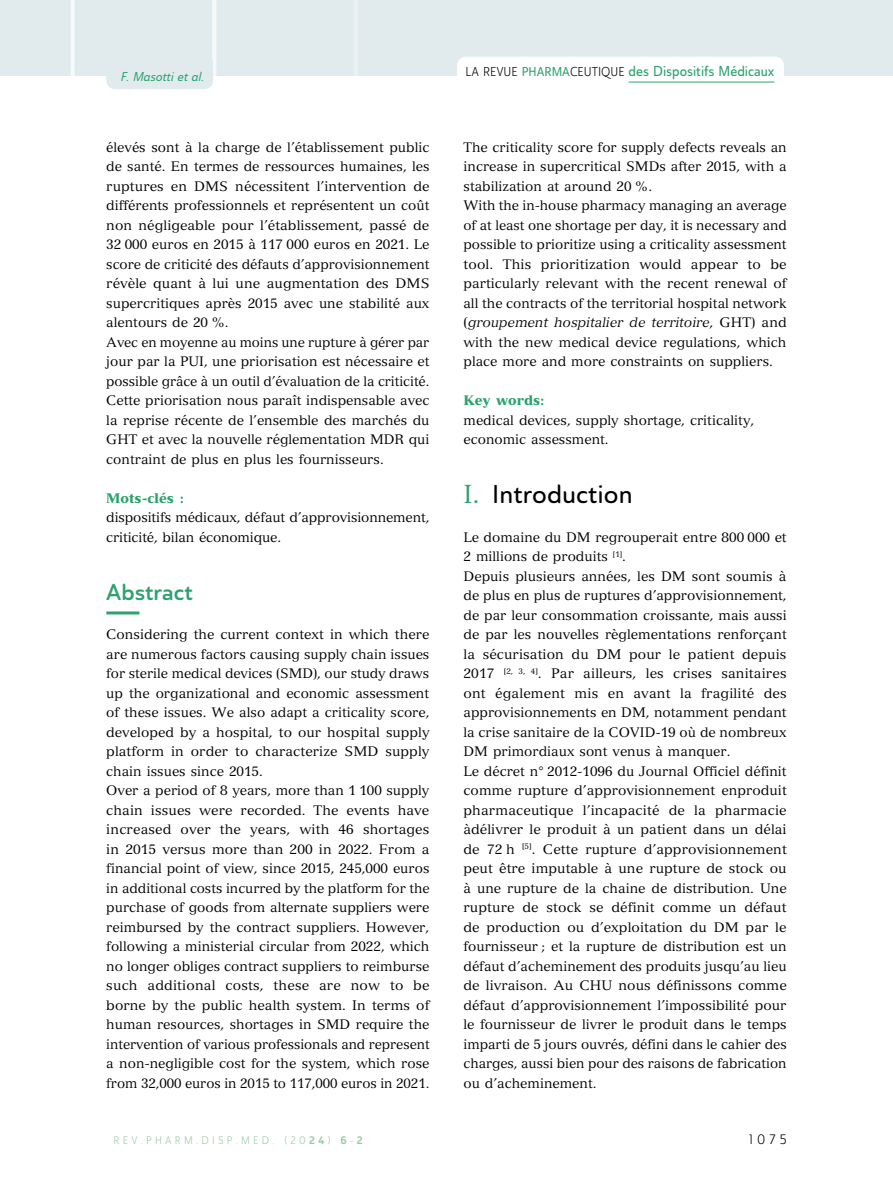
<style>
.page{position:relative;width:893px;height:1191px;background:#fff}
.page>*{position:absolute;margin:0;border:0;box-sizing:border-box;transform-origin:0 0}
.T4__I{font:25.5px "Ainslie Sans Nor Med";color:#000}
.T3_Résumé{font:22.5px "Ainslie Sans Nor Dem";color:#2ea26e}
.t1{font:14.25px "Ainslie Sans Con Med";color:#2ea26e}
.TEXTE_Courant{font:13.5px/19.5px "Versailles LT Std";color:#000;text-align:justify}
.mots_clés{font:13.5px/19.5px "Versailles LT Std";letter-spacing:-.01em;color:#000}
.mots_clés_tit{font:900 13.5px "Versailles LT Std";color:#2ea26e;scale:.95 1}
.t2{font:13.5px "Ainslie Sans Con Boo";color:#000}
.TC_Auteurs{font:12.75px "Ainslie Sans Con Med It";color:#2ea26e}
.t3{font:10.8px "Ainslie Sans Con Boo";letter-spacing:.3em;color:#97caa5}
.s1{font-family:"Ainslie Sans Con Boo";font-size:12.75px;color:#000}
.s2{font-size:12.75px}
.s3{font-style:italic}
.s4{font-family:"Versailles LT Std";color:#2ea26e}
.s5{font-family:"Ainslie Sans Con Bol"}
</style>
<div class="page">
<div style="left:0;top:0;width:893px;height:76px;background:#e1ebee"></div>
<div style="left:457px;top:57px;width:327px;height:35px;background:#fff;border-radius:9px"></div>
<hr style="left:629px;top:82px;width:145px;height:1px;background:#2ea26e">
<svg style="left:71px;top:0;width:392px;height:89px"></svg>
<div style="left:106px;top:54px;width:107px;height:35px;background:#e1ebee;border-radius:9px"></div>
<hr style="left:106px;top:611px;width:33px;height:3px;background:#2ea26e">
<p class="TC_Auteurs" style="left:121px;top:68px;width:85px">F. Masotti et al.</p>
<p class="t1" style="left:466px;top:62px;width:310px"><span class="s1">LA REVUE</span> <span class="s2">PHARMA</span><span class="s1">CEUTIQUE</span> des Dispositifs Médicaux</p>
<p class="TEXTE_Courant" style="left:106px;top:137px;width:325px">élevés sont à la charge de l’établissement public de santé. En termes de ressources humaines, les ruptures en DMS nécessitent l’intervention de différents professionnels et représentent un coût non négligeable pour l’établissement, passé de 32 000 euros en 2015 à 117 000 euros en 2021. Le score de criticité des défauts d’approvisionnement révèle quant à lui une augmentation des DMS supercritiques après 2015 avec une stabilité aux alentours de 20 %.</p>
<p class="TEXTE_Courant" style="left:106px;top:332px;width:325px">Avec en moyenne au moins une rupture à gérer par jour par la PUI, une priorisation est nécessaire et possible grâce à un outil d’évaluation de la criticité.<br>Cette priorisation nous paraît indispensable avec la reprise récente de l’ensemble des marchés du GHT et avec la nouvelle réglementation MDR qui contraint de plus en plus les fournisseurs.</p>
<p class="mots_clés_tit" style="left:106px;top:489px;width:83px">Mots-clés :</p>
<p class="mots_clés" style="left:106px;top:508px;width:325px">dispositifs médicaux, défaut d’approvisionnement, criticité, bilan économique.</p>
<p class="T3_Résumé" style="left:106px;top:578px;width:88px">Abstract</p>
<p class="TEXTE_Courant" style="left:106px;top:625px;width:325px">Considering the current context in which there are numerous factors causing supply chain issues for sterile medical devices (SMD), our study draws up the organizational and economic assessment of these issues. We also adapt a criticality score, developed by a hospital, to our hospital supply platform in order to characterize SMD supply chain issues since 2015.</p>
<p class="TEXTE_Courant" style="left:106px;top:781px;width:325px">Over a period of 8 years, more than 1 100 supply chain issues were recorded. The events have increased over the years, with 46 shortages in 2015 versus more than 200 in 2022. From a financial point of view, since 2015, 245,000 euros in additional costs incurred by the platform for the purchase of goods from alternate suppliers were reimbursed by the contract suppliers. However, following a ministerial circular from 2022, which no longer obliges contract suppliers to reimburse such additional costs, these are now to be borne by the public health system. In terms of human resources, shortages in SMD require the intervention of various professionals and represent a non-negligible cost for the system, which rose from 32,000 euros in 2015 to 117,000 euros in 2021.</p>
<p class="TEXTE_Courant" style="left:463px;top:137px;width:325px">The criticality score for supply defects reveals an increase in supercritical SMDs after 2015, with a stabilization at around 20 %.</p>
<p class="TEXTE_Courant" style="left:463px;top:196px;width:325px">With the in-house pharmacy managing an average of at least one shortage per day, it is necessary and possible to prioritize using a criticality assessment tool. This prioritization would appear to be particularly relevant with the recent renewal of all the contracts of the territorial hospital network (<span class="s3">groupement hospitalier de territoire</span>, GHT) and with the new medical device regulations, which place more and more constraints on suppliers.</p>
<p class="mots_clés_tit" style="left:463px;top:392px;width:87px">Key words:</p>
<p class="mots_clés" style="left:463px;top:410px;width:292px">medical devices, supply shortage, criticality, economic assessment.</p>
<p class="T4__I" style="left:463px;top:478px;width:171px"><span class="s4">I.</span> Introduction</p>
<p class="TEXTE_Courant" style="left:463px;top:527px;width:325px">Le domaine du DM regrouperait entre 800 000 et<br>2 millions de produits <sup>[1]</sup>.</p>
<p class="TEXTE_Courant" style="left:463px;top:566px;width:325px">Depuis plusieurs années, les DM sont soumis à de plus en plus de ruptures d’approvisionnement, de par leur consommation croissante, mais aussi de par les nouvelles règlementations renforçant la sécurisation du DM pour le patient depuis 2017 <sup>[2,</sup> <sup>3,</sup> <sup>4]</sup>. Par ailleurs, les crises sanitaires ont également mis en avant la fragilité des approvisionnements en DM, notamment pendant la crise sanitaire de la COVID-19 où de nombreux DM primordiaux sont venus à manquer.</p>
<p class="TEXTE_Courant" style="left:463px;top:761px;width:325px">Le décret n° 2012‑1096 du Journal Officiel définit comme rupture d’approvisionnement enproduit pharmaceutique l’incapacité de la pharmacie àdélivrer le produit à un patient dans un délai de 72 h <sup>[5]</sup>. Cette rupture d’approvisionnement peut être imputable à une rupture de stock ou à une rupture de la chaine de distribution. Une rupture de stock se définit comme un défaut de production ou d’exploitation du DM par le fournisseur ; et la rupture de distribution est un défaut d’acheminement des produits jusqu’au lieu de livraison. Au CHU nous définissons comme défaut d’approvisionnement l’impossibilité pour le fournisseur de livrer le produit dans le temps imparti de 5 jours ouvrés, défini dans le cahier des charges, aussi bien pour des raisons de fabrication ou d’acheminement.</p>
<p class="t3" style="left:114px;top:1134px;width:251px">REV.PHARM.DISP.MED. (20<span class="s5">24</span>) <span class="s5">6</span>-<span class="s5">2</span></p>
<p class="t2" style="left:749px;top:1130px;width:39px">1075</p>
</div>
